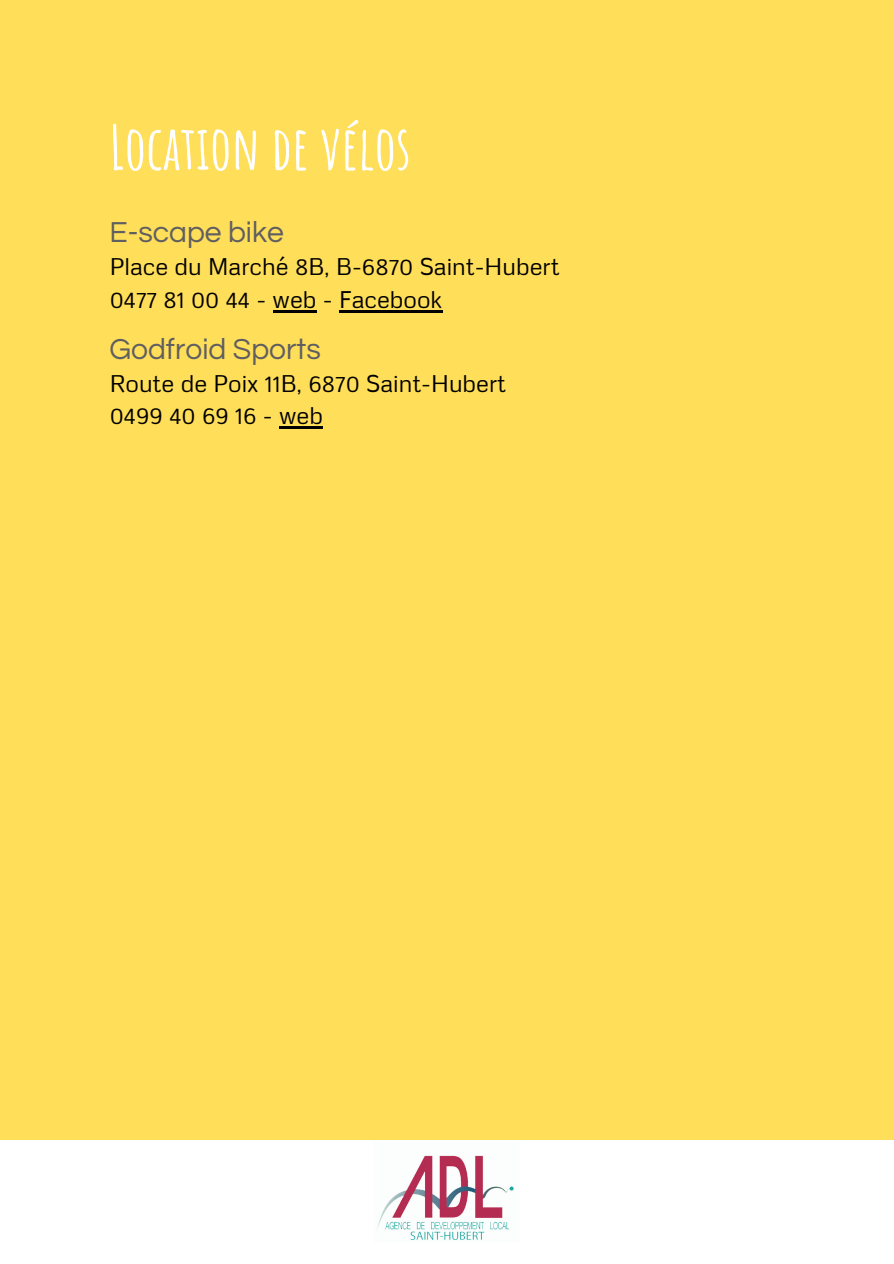
<style>
.page{position:relative;width:894px;height:1264px;background:#fff}
.page>*{position:absolute;margin:0;border:0;box-sizing:border-box;transform-origin:0 0}
.t1{font:700 60px "Amatic SC";color:#fff}
.t2{font:30px "Questrial";color:#5f5e61}
.t3{font:24px "Metrophobic";color:#000}
</style>
<div class="page">
<div style="left:0;top:0;width:893px;height:1139px;background:#ffde59"></div>
<img style="left:377px;top:1155px;width:137px;height:85px">
<hr style="left:272px;top:310px;width:44px;height:2px;background:#000">
<hr style="left:339px;top:310px;width:103px;height:2px;background:#000">
<hr style="left:279px;top:426px;width:44px;height:3px;background:#000">
<p class="t1" style="left:109px;top:109px;width:303px">Location de vélos</p>
<p class="t2" style="left:109px;top:218px;width:176px">E-scape bike</p>
<p class="t3" style="left:110px;top:251px;width:451px">Place du Marché 8B, B-6870 Saint-Hubert</p>
<p class="t3" style="left:110px;top:284px;width:334px">0477 81 00 44 - web - Facebook</p>
<p class="t2" style="left:109px;top:334px;width:213px">Godfroid Sports</p>
<p class="t3" style="left:110px;top:367px;width:398px">Route de Poix 11B, 6870 Saint-Hubert</p>
<p class="t3" style="left:110px;top:400px;width:215px">0499 40 69 16 - web</p>
</div>
